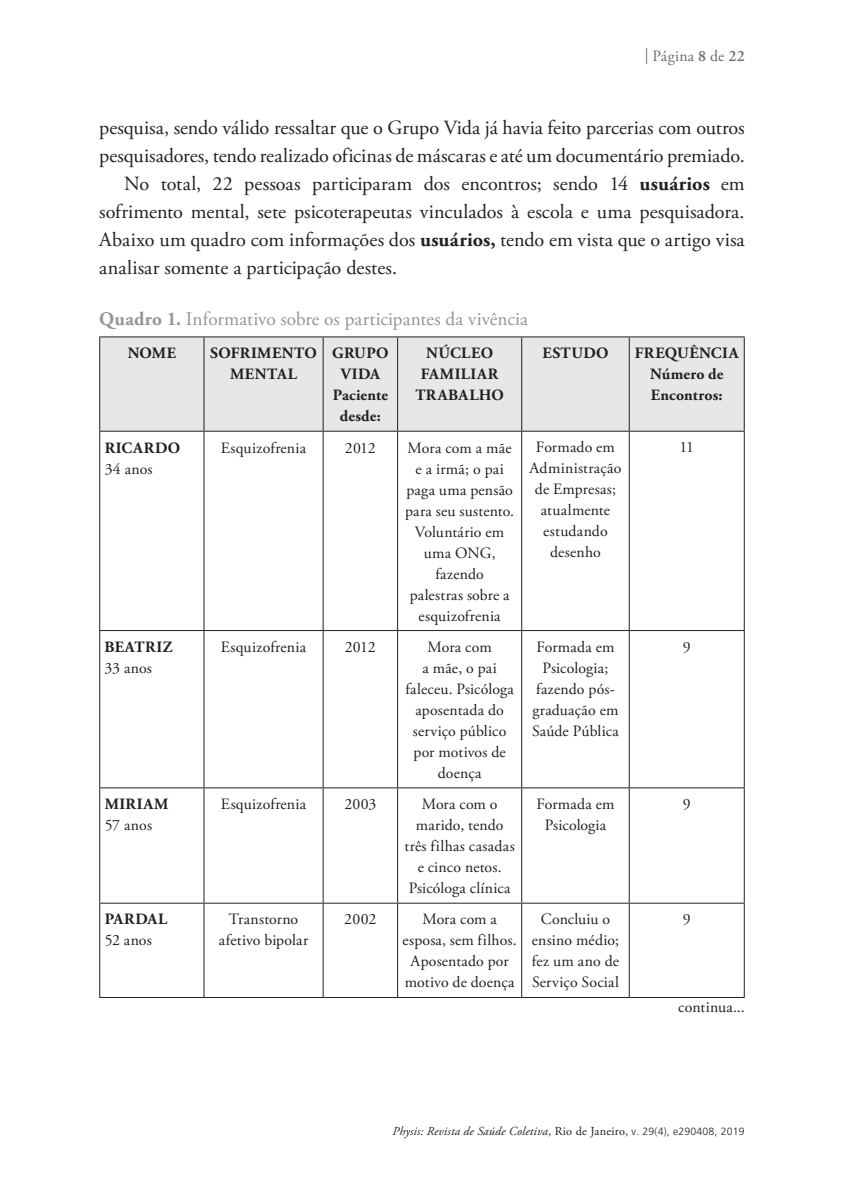
<style>
.page{position:relative;width:844px;height:1191px;background:#fff}
.page>*{position:absolute;margin:0;border:0;box-sizing:border-box;transform-origin:0 0}
.t1{font:20.12px "Adobe Garamond Pro";color:#231f20}
.t2{font:19.25px "Adobe Garamond Pro";color:#939598}
.t3{font:15.75px/21px "Adobe Garamond Pro";letter-spacing:.01em;color:#231f20;text-align:center}
.t4{font:700 15.75px/21px "Adobe Garamond Pro";letter-spacing:.025em;color:#231f20;text-align:center}
.t5{font:15.75px "Adobe Garamond Pro";letter-spacing:.015em;color:#6c6d70}
.t6{font:700 15.75px "Adobe Garamond Pro";letter-spacing:.045em;color:#231f20}
.t7{font:italic 12.25px "Adobe Garamond Pro";letter-spacing:.015em;color:#231f20}
.s1{font-weight:600}
.s2{font-weight:700}
.s3{font-style:normal}
.s4{font-family:"Frutiger";font-weight:300;font-style:normal;font-size:10.5px}
</style>
<div class="page">
<div style="left:100px;top:337px;width:643px;height:94px;background:#e6e7e9"></div>
<hr style="left:99px;top:336px;width:105px;height:1px;background:#231f20">
<hr style="left:204px;top:336px;width:119px;height:1px;background:#231f20">
<hr style="left:323px;top:336px;width:74px;height:1px;background:#231f20">
<hr style="left:397px;top:336px;width:124px;height:1px;background:#231f20">
<hr style="left:521px;top:336px;width:108px;height:1px;background:#231f20">
<hr style="left:629px;top:336px;width:115px;height:1px;background:#231f20">
<hr style="left:99px;top:431px;width:105px;height:1px;background:#231f20">
<hr style="left:204px;top:431px;width:119px;height:1px;background:#231f20">
<hr style="left:323px;top:431px;width:74px;height:1px;background:#231f20">
<hr style="left:397px;top:431px;width:124px;height:1px;background:#231f20">
<hr style="left:521px;top:431px;width:108px;height:1px;background:#231f20">
<hr style="left:629px;top:431px;width:115px;height:1px;background:#231f20">
<hr style="left:99px;top:630px;width:105px;height:1px;background:#231f20">
<hr style="left:204px;top:630px;width:119px;height:1px;background:#231f20">
<hr style="left:323px;top:630px;width:74px;height:1px;background:#231f20">
<hr style="left:397px;top:630px;width:124px;height:1px;background:#231f20">
<hr style="left:521px;top:630px;width:108px;height:1px;background:#231f20">
<hr style="left:629px;top:630px;width:115px;height:1px;background:#231f20">
<hr style="left:99px;top:787px;width:105px;height:1px;background:#231f20">
<hr style="left:204px;top:787px;width:119px;height:1px;background:#231f20">
<hr style="left:323px;top:787px;width:74px;height:1px;background:#231f20">
<hr style="left:397px;top:787px;width:124px;height:1px;background:#231f20">
<hr style="left:521px;top:787px;width:108px;height:1px;background:#231f20">
<hr style="left:629px;top:787px;width:115px;height:1px;background:#231f20">
<hr style="left:99px;top:902px;width:105px;height:1px;background:#231f20">
<hr style="left:204px;top:902px;width:119px;height:1px;background:#231f20">
<hr style="left:323px;top:902px;width:74px;height:1px;background:#231f20">
<hr style="left:397px;top:902px;width:124px;height:1px;background:#231f20">
<hr style="left:521px;top:902px;width:108px;height:1px;background:#231f20">
<hr style="left:629px;top:902px;width:115px;height:1px;background:#231f20">
<hr style="left:99px;top:997px;width:105px;height:1px;background:#231f20">
<hr style="left:204px;top:997px;width:119px;height:1px;background:#231f20">
<hr style="left:323px;top:997px;width:74px;height:1px;background:#231f20">
<hr style="left:397px;top:997px;width:124px;height:1px;background:#231f20">
<hr style="left:521px;top:997px;width:108px;height:1px;background:#231f20">
<hr style="left:629px;top:997px;width:115px;height:1px;background:#231f20">
<hr style="left:99px;top:337px;width:1px;height:94px;background:#231f20">
<hr style="left:99px;top:431px;width:1px;height:199px;background:#231f20">
<hr style="left:99px;top:631px;width:1px;height:156px;background:#231f20">
<hr style="left:99px;top:788px;width:1px;height:114px;background:#231f20">
<hr style="left:99px;top:903px;width:1px;height:94px;background:#231f20">
<hr style="left:203px;top:337px;width:1px;height:94px;background:#231f20">
<hr style="left:322px;top:337px;width:1px;height:94px;background:#231f20">
<hr style="left:397px;top:337px;width:1px;height:94px;background:#231f20">
<hr style="left:521px;top:337px;width:1px;height:94px;background:#231f20">
<hr style="left:628px;top:337px;width:1px;height:94px;background:#231f20">
<hr style="left:743px;top:337px;width:1px;height:94px;background:#231f20">
<hr style="left:203px;top:431px;width:1px;height:199px;background:#231f20">
<hr style="left:322px;top:431px;width:1px;height:199px;background:#231f20">
<hr style="left:397px;top:431px;width:1px;height:199px;background:#231f20">
<hr style="left:521px;top:431px;width:1px;height:199px;background:#231f20">
<hr style="left:628px;top:431px;width:1px;height:199px;background:#231f20">
<hr style="left:743px;top:431px;width:1px;height:199px;background:#231f20">
<hr style="left:203px;top:631px;width:1px;height:156px;background:#231f20">
<hr style="left:322px;top:631px;width:1px;height:156px;background:#231f20">
<hr style="left:397px;top:631px;width:1px;height:156px;background:#231f20">
<hr style="left:521px;top:631px;width:1px;height:156px;background:#231f20">
<hr style="left:628px;top:631px;width:1px;height:156px;background:#231f20">
<hr style="left:743px;top:631px;width:1px;height:156px;background:#231f20">
<hr style="left:203px;top:788px;width:1px;height:114px;background:#231f20">
<hr style="left:322px;top:788px;width:1px;height:114px;background:#231f20">
<hr style="left:397px;top:788px;width:1px;height:114px;background:#231f20">
<hr style="left:521px;top:788px;width:1px;height:114px;background:#231f20">
<hr style="left:628px;top:788px;width:1px;height:114px;background:#231f20">
<hr style="left:743px;top:788px;width:1px;height:114px;background:#231f20">
<hr style="left:203px;top:903px;width:1px;height:94px;background:#231f20">
<hr style="left:322px;top:903px;width:1px;height:94px;background:#231f20">
<hr style="left:397px;top:903px;width:1px;height:94px;background:#231f20">
<hr style="left:521px;top:903px;width:1px;height:94px;background:#231f20">
<hr style="left:628px;top:903px;width:1px;height:94px;background:#231f20">
<hr style="left:743px;top:903px;width:1px;height:94px;background:#231f20">
<p class="t5" style="left:644px;top:47px;width:101px">| Página <span class="s1">8</span> de <span class="s1">22</span></p>
<p class="t1" style="left:99px;top:115px;width:646px">pesquisa, sendo válido ressaltar que o Grupo Vida já havia feito parcerias com outros</p>
<p class="t1" style="left:99px;top:143px;width:646px">pesquisadores, tendo realizado oficinas de máscaras e até um documentário premiado.</p>
<p class="t1" style="left:124px;top:171px;width:622px">No total, 22 pessoas participaram dos encontros; sendo 14 <span class="s2">usuários</span> em</p>
<p class="t1" style="left:99px;top:199px;width:646px">sofrimento mental, sete psicoterapeutas vinculados à escola e uma pesquisadora.</p>
<p class="t1" style="left:99px;top:227px;width:646px">Abaixo um quadro com informações dos <span class="s2">usuários,</span> tendo em vista que o artigo visa</p>
<p class="t1" style="left:99px;top:255px;width:299px">analisar somente a participação destes.</p>
<p class="t2" style="left:99px;top:307px;width:430px"><span class="s2">Quadro 1.</span> Informativo sobre os participantes da vivência</p>
<p class="t4" style="left:128px;top:343px;width:50px">NOME</p>
<p class="t4" style="left:210px;top:343px;width:108px">SOFRIMENTO<br>MENTAL</p>
<p class="t4" style="left:332px;top:343px;width:58px">GRUPO<br>VIDA<br>Paciente desde:</p>
<p class="t4" style="left:415px;top:343px;width:90px">NÚCLEO<br>FAMILIAR<br>TRABALHO</p>
<p class="t4" style="left:542px;top:343px;width:68px">ESTUDO</p>
<p class="t4" style="left:634px;top:343px;width:105px">FREQUÊNCIA<br>Número de<br>Encontros:</p>
<p class="t6" style="left:105px;top:438px;width:77px">RICARDO</p>
<p class="t3" style="left:105px;top:458px;width:50px">34 anos</p>
<p class="t3" style="left:221px;top:437px;width:87px">Esquizofrenia</p>
<p class="t3" style="left:345px;top:437px;width:32px">2012</p>
<p class="t3" style="left:405px;top:437px;width:110px">Mora com a mãe e a irmã; o pai paga uma pensão para seu sustento.<br>Voluntário em uma ONG, fazendo<br>palestras sobre a esquizofrenia</p>
<p class="t3" style="left:529px;top:437px;width:93px">Formado em<br>Administração de Empresas; atualmente estudando desenho</p>
<p class="t3" style="left:679px;top:437px;width:16px">11</p>
<p class="t4" style="left:105px;top:636px;width:69px">BEATRIZ</p>
<p class="t3" style="left:105px;top:658px;width:49px">33 anos</p>
<p class="t3" style="left:221px;top:637px;width:87px">Esquizofrenia</p>
<p class="t3" style="left:345px;top:637px;width:32px">2012</p>
<p class="t3" style="left:405px;top:637px;width:110px">Mora com<br>a mãe, o pai faleceu. Psicóloga aposentada do serviço público por motivos de doença</p>
<p class="t3" style="left:532px;top:637px;width:88px">Formada em<br>Psicologia; fazendo pós&shy;graduação em<br>Saúde Pública</p>
<p class="t3" style="left:682px;top:637px;width:9px">9</p>
<p class="t4" style="left:105px;top:794px;width:65px">MIRIAM</p>
<p class="t3" style="left:105px;top:815px;width:49px">57 anos</p>
<p class="t3" style="left:221px;top:794px;width:87px">Esquizofrenia</p>
<p class="t3" style="left:344px;top:794px;width:33px">2003</p>
<p class="t3" style="left:404px;top:794px;width:112px">Mora com o marido, tendo três filhas casadas e cinco netos.<br>Psicóloga clínica</p>
<p class="t3" style="left:536px;top:794px;width:80px">Formada em<br>Psicologia</p>
<p class="t3" style="left:682px;top:794px;width:9px">9</p>
<p class="t4" style="left:105px;top:909px;width:64px">PARDAL</p>
<p class="t3" style="left:105px;top:930px;width:49px">52 anos</p>
<p class="t3" style="left:219px;top:909px;width:91px">Transtorno afetivo bipolar</p>
<p class="t3" style="left:344px;top:909px;width:34px">2002</p>
<p class="t3" style="left:402px;top:909px;width:116px">Mora com a esposa, sem filhos.<br>Aposentado por motivo de doença</p>
<p class="t3" style="left:532px;top:909px;width:89px">Concluiu o ensino médio; fez um ano de<br>Serviço Social</p>
<p class="t3" style="left:682px;top:909px;width:9px">9</p>
<p class="t3" style="left:678px;top:997px;width:68px">continua...</p>
<p class="t7" style="left:392px;top:1124px;width:353px">Physis: Revista de Saúde Coletiva<span class="s3">, Rio de Janeiro,</span> <span class="s4">v. 29(4), e290408, 2019</span></p>
</div>
